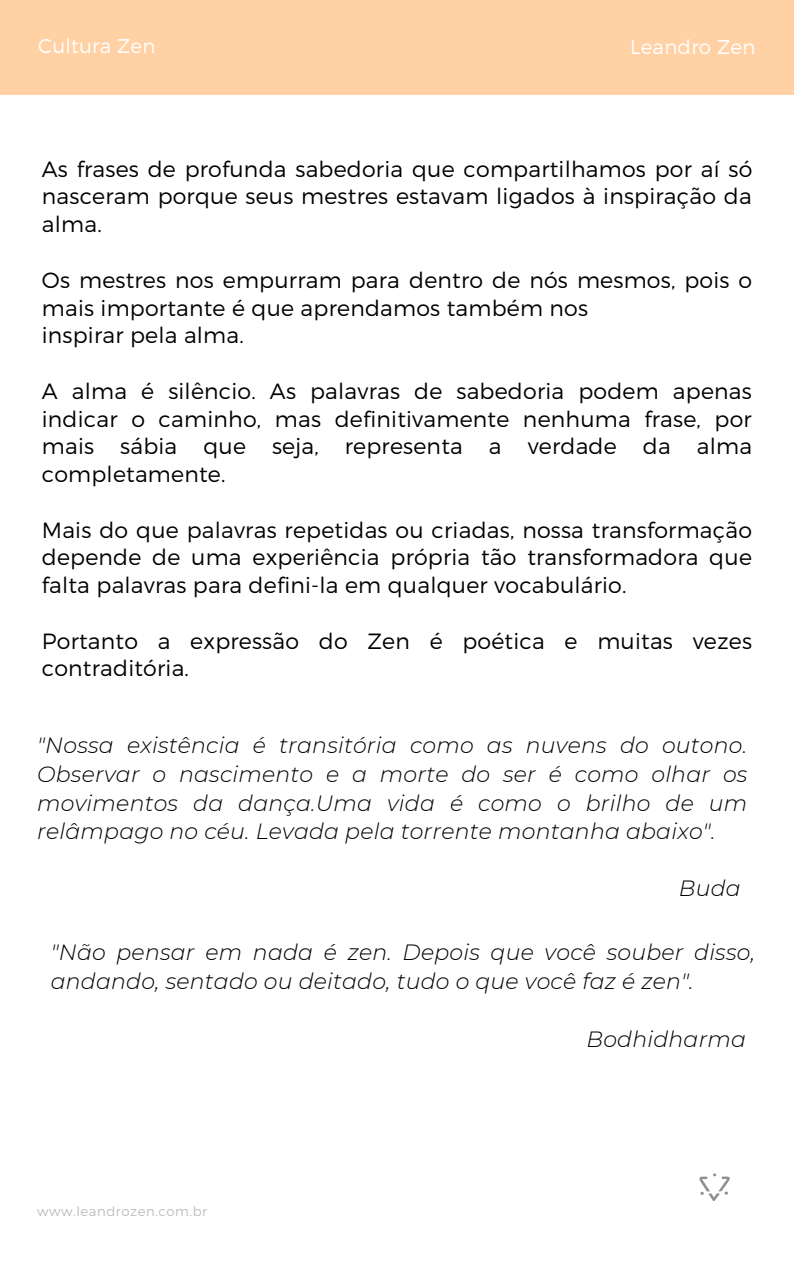
<style>
.page{position:relative;width:794px;height:1266px;background:#fff}
.page>*{position:absolute;margin:0;border:0;box-sizing:border-box;transform-origin:0 0}
.t1{font:300 22.05px/27.8px "Montserrat";letter-spacing:.01em;color:#000;text-align:justify}
.t2{font:italic 300 22.05px/28.8px "Montserrat";letter-spacing:.01em;color:#000;text-align:justify}
.t3{font:300 19.88px "Montserrat";letter-spacing:.01em;color:#fff}
.t4{font:300 13.27px "Montserrat";letter-spacing:.04em;color:#bebebe}
</style>
<div class="page">
<div style="left:0;top:0;width:793px;height:95px;background:#ffd1a4"></div>
<img style="left:699px;top:1173px;width:31px;height:28px">
<p class="t3" style="left:38px;top:33px;width:119px">Cultura Zen</p>
<p class="t3" style="left:630px;top:34px;width:127px">Leandro Zen</p>
<p class="t1" style="left:42px;top:154px;width:711px">As frases de profunda sabedoria que compartilhamos por aí só nasceram porque seus mestres estavam ligados à inspiração da alma.</p>
<p class="t1" style="left:42px;top:265px;width:711px;text-align:left">Os mestres nos empurram para dentro de nós mesmos, pois o mais importante é que aprendamos também nos<br>inspirar pela alma.</p>
<p class="t1" style="left:42px;top:376px;width:711px">A alma é silêncio. As palavras de sabedoria podem apenas indicar o caminho, mas definitivamente nenhuma frase, por mais sábia que seja, representa a verdade da alma completamente.</p>
<p class="t1" style="left:42px;top:515px;width:711px">Mais do que palavras repetidas ou criadas, nossa transformação depende de uma experiência própria tão transformadora que falta palavras para defini-la em qualquer vocabulário.</p>
<p class="t1" style="left:42px;top:626px;width:711px">Portanto a expressão do Zen é poética e muitas vezes contraditória.</p>
<p class="t2" style="left:37px;top:730px;width:711px">"Nossa existência é transitória como as nuvens do outono.<br>Observar o nascimento e a morte do ser é como olhar os movimentos da dança.Uma vida é como o brilho de um relâmpago no céu. Levada pela torrente montanha abaixo".</p>
<p class="t2" style="left:678px;top:873px;width:63px">Buda</p>
<p class="t2" style="left:51px;top:937px;width:705px">"Não pensar em nada é zen. Depois que você souber disso, andando, sentado ou deitado, tudo o que você faz é zen".</p>
<p class="t2" style="left:586px;top:1024px;width:161px">Bodhidharma</p>
<p class="t4" style="left:37px;top:1202px;width:171px">www.leandrozen.com.br</p>
</div>
